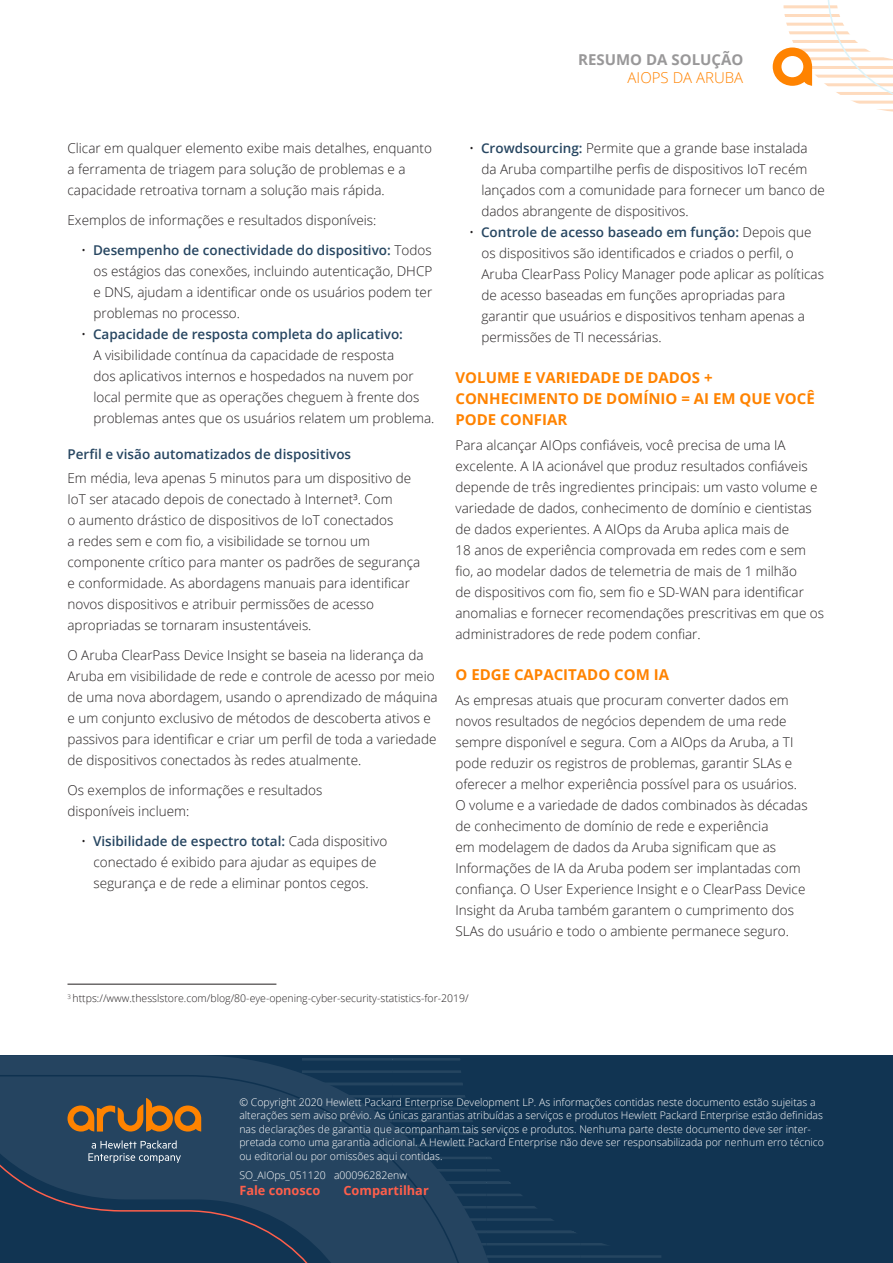
<style>
.page{position:relative;width:893px;height:1263px;background:#fff}
.page>*{position:absolute;margin:0;border:0;box-sizing:border-box;transform-origin:0 0}
.Body__Head_10_14_Bol{font:700 15px/21px "Open Sans";color:#ff8300}
.t1{font:700 15px "Open Sans";color:#999899}
.t2{font:300 15px "Open Sans";color:#ff8300}
.Body__Text_9_14_Ligh{font:300 13.5px/21px "Open Sans";color:#231f20}
.Body__Subhead_9_14_S{font:600 13.5px "Open Sans";color:#274661}
.t3{font:700 12.75px "Open Sans";color:#ff5f4b}
.t4{font:300 10.5px/13.5px "Open Sans";color:#fff}
.Legal___Chart_Footer{font:300 10.5px "Open Sans";color:#231f20}
.s1{font-weight:600;color:#274661}
</style>
<div class="page">
<svg style="left:773px;top:0;width:120px;height:112px"></svg>
<div style="left:0;top:1055px;width:893px;height:208px;background:#113452"></div>
<hr style="left:486px;top:1255px;width:94px;height:3px;background:#4b667c">
<hr style="left:486px;top:1243px;width:94px;height:2px;background:#4b667c">
<hr style="left:486px;top:1232px;width:94px;height:1px;background:#4b667c">
<hr style="left:486px;top:1206px;width:88px;height:2px;background:#4b667c">
<hr style="left:486px;top:1193px;width:88px;height:3px;background:#4b667c">
<hr style="left:486px;top:1218px;width:88px;height:3px;background:#4b667c">
<hr style="left:486px;top:1230px;width:88px;height:2px;background:#4b667c">
<hr style="left:486px;top:1157px;width:88px;height:2px;background:#4b667c">
<hr style="left:486px;top:1149px;width:88px;height:1px;background:#4b667c">
<hr style="left:486px;top:1169px;width:88px;height:2px;background:#4b667c">
<hr style="left:486px;top:1181px;width:88px;height:3px;background:#4b667c">
<hr style="left:580px;top:1255px;width:81px;height:3px;background:#4b667c">
<hr style="left:580px;top:1243px;width:81px;height:2px;background:#4b667c">
<hr style="left:580px;top:1262px;width:81px;height:1px;background:#4b667c">
<hr style="left:580px;top:1235px;width:81px;height:1px;background:#4b667c">
<svg style="left:0;top:1055px;width:504px;height:208px"></svg>
<svg style="left:0;top:1074px;width:476px;height:189px"></svg>
<svg style="left:88px;top:1140px;width:93px;height:23px;background:#4c667c"></svg>
<svg style="left:67px;top:1098px;width:134px;height:34px;background:#7c5d39"></svg>
<hr style="left:68px;top:984px;width:208px;height:1px;background:#231f20">
<p class="t1" style="left:578px;top:49px;width:167px">RESUMO DA SOLUÇÃO</p>
<p class="t2" style="left:628px;top:67px;width:117px">AIOPS DA ARUBA</p>
<p class="Body__Text_9_14_Ligh" style="left:68px;top:137px;width:366px">Clicar em qualquer elemento exibe mais detalhes, enquanto a ferramenta de triagem para solução de problemas e a capacidade retroativa tornam a solução mais rápida.</p>
<p class="Body__Text_9_14_Ligh" style="left:68px;top:209px;width:310px">Exemplos de informações e resultados disponíveis:</p>
<p class="Body__Text_9_14_Ligh" style="left:93px;top:239px;width:340px;text-align:justify;text-indent:-12px">• <span class="s1">Desempenho de conectividade do dispositivo:</span> Todos os estágios das conexões, incluindo autenticação, DHCP e DNS, ajudam a identificar onde os usuários podem ter problemas no processo.</p>
<p class="Body__Text_9_14_Ligh" style="left:93px;top:323px;width:343px;text-indent:-12px">• <span class="s1">Capacidade de resposta completa do aplicativo:<br></span>A visibilidade contínua da capacidade de resposta<br>dos aplicativos internos e hospedados na nuvem por local permite que as operações cheguem à frente dos problemas antes que os usuários relatem um problema.</p>
<p class="Body__Subhead_9_14_S" style="left:68px;top:445px;width:285px">Perfil e visão automatizados de dispositivos</p>
<p class="Body__Text_9_14_Ligh" style="left:68px;top:467px;width:354px">Em média, leva apenas 5 minutos para um dispositivo de IoT ser atacado depois de conectado à Internet³. Com<br>o aumento drástico de dispositivos de IoT conectados<br>a redes sem e com fio, a visibilidade se tornou um componente crítico para manter os padrões de segurança e conformidade. As abordagens manuais para identificar novos dispositivos e atribuir permissões de acesso apropriadas se tornaram insustentáveis.</p>
<p class="Body__Text_9_14_Ligh" style="left:68px;top:644px;width:371px">O Aruba ClearPass Device Insight se baseia na liderança da Aruba em visibilidade de rede e controle de acesso por meio de uma nova abordagem, usando o aprendizado de máquina e um conjunto exclusivo de métodos de descoberta ativos e passivos para identificar e criar um perfil de toda a variedade de dispositivos conectados às redes atualmente.</p>
<p class="Body__Text_9_14_Ligh" style="left:68px;top:779px;width:256px">Os exemplos de informações e resultados disponíveis incluem:</p>
<p class="Body__Text_9_14_Ligh" style="left:81px;top:830px;width:308px;text-align:center">• <span class="s1">Visibilidade de espectro total:</span> Cada dispositivo conectado é exibido para ajudar as equipes de segurança e de rede a eliminar pontos cegos.</p>
<p class="Body__Text_9_14_Ligh" style="left:481px;top:137px;width:345px;text-indent:-12px">• <span class="s1">Crowdsourcing:</span> Permite que a grande base instalada da Aruba compartilhe perfis de dispositivos IoT recém lançados com a comunidade para fornecer um banco de dados abrangente de dispositivos.</p>
<p class="Body__Text_9_14_Ligh" style="left:481px;top:221px;width:344px;text-indent:-12px">• <span class="s1">Controle de acesso baseado em função:</span> Depois que os dispositivos são identificados e criados o perfil, o Aruba ClearPass Policy Manager pode aplicar as políticas de acesso baseadas em funções apropriadas para garantir que usuários e dispositivos tenham apenas a permissões de TI necessárias.</p>
<p class="Body__Head_10_14_Bol" style="left:455px;top:367px;width:361px">VOLUME E VARIEDADE DE DADOS +<br>CONHECIMENTO DE DOMÍNIO = AI EM QUE VOCÊ<br>PODE CONFIAR</p>
<p class="Body__Text_9_14_Ligh" style="left:455px;top:434px;width:370px">Para alcançar AIOps confiáveis, você precisa de uma IA excelente. A IA acionável que produz resultados confiáveis depende de três ingredientes principais: um vasto volume e variedade de dados, conhecimento de domínio e cientistas de dados experientes. A AIOps da Aruba aplica mais de<br>18 anos de experiência comprovada em redes com e sem fio, ao modelar dados de telemetria de mais de 1 milhão<br>de dispositivos com fio, sem fio e SD-WAN para identificar anomalias e fornecer recomendações prescritivas em que os administradores de rede podem confiar.</p>
<p class="Body__Head_10_14_Bol" style="left:455px;top:664px;width:215px">O EDGE CAPACITADO COM IA</p>
<p class="Body__Text_9_14_Ligh" style="left:455px;top:689px;width:354px">As empresas atuais que procuram converter dados em novos resultados de negócios dependem de uma rede sempre disponível e segura. Com a AIOps da Aruba, a TI pode reduzir os registros de problemas, garantir SLAs e oferecer a melhor experiência possível para os usuários.<br>O volume e a variedade de dados combinados às décadas de conhecimento de domínio de rede e experiência<br>em modelagem de dados da Aruba significam que as Informações de IA da Aruba podem ser implantadas com confiança. O User Experience Insight e o ClearPass Device Insight da Aruba também garantem o cumprimento dos SLAs do usuário e todo o ambiente permanece seguro.</p>
<p class="Legal___Chart_Footer" style="left:68px;top:991px;width:403px"><sup>3</sup> https://www.thesslstore.com/blog/80-eye-opening-cyber-security-statistics-for-2019/</p>
<p class="t4" style="left:239px;top:1095px;width:586px">© Copyright 2020 Hewlett Packard Enterprise Development LP. As informações contidas neste documento estão sujeitas a alterações sem aviso prévio. As únicas garantias atribuídas a serviços e produtos Hewlett Packard Enterprise estão definidas nas declarações de garantia que acompanham tais serviços e produtos. Nenhuma parte deste documento deve ser inter&shy;pretada como uma garantia adicional. A Hewlett Packard Enterprise não deve ser responsabilizada por nenhum erro técnico ou editorial ou por omissões aqui contidas.</p>
<p class="t4" style="left:239px;top:1168px;width:169px">SO_AIOps_051120 a00096282enw</p>
<p class="t3" style="left:239px;top:1182px;width:82px">Fale conosco</p>
<p class="t3" style="left:343px;top:1182px;width:87px">Compartilhar</p>
</div>
